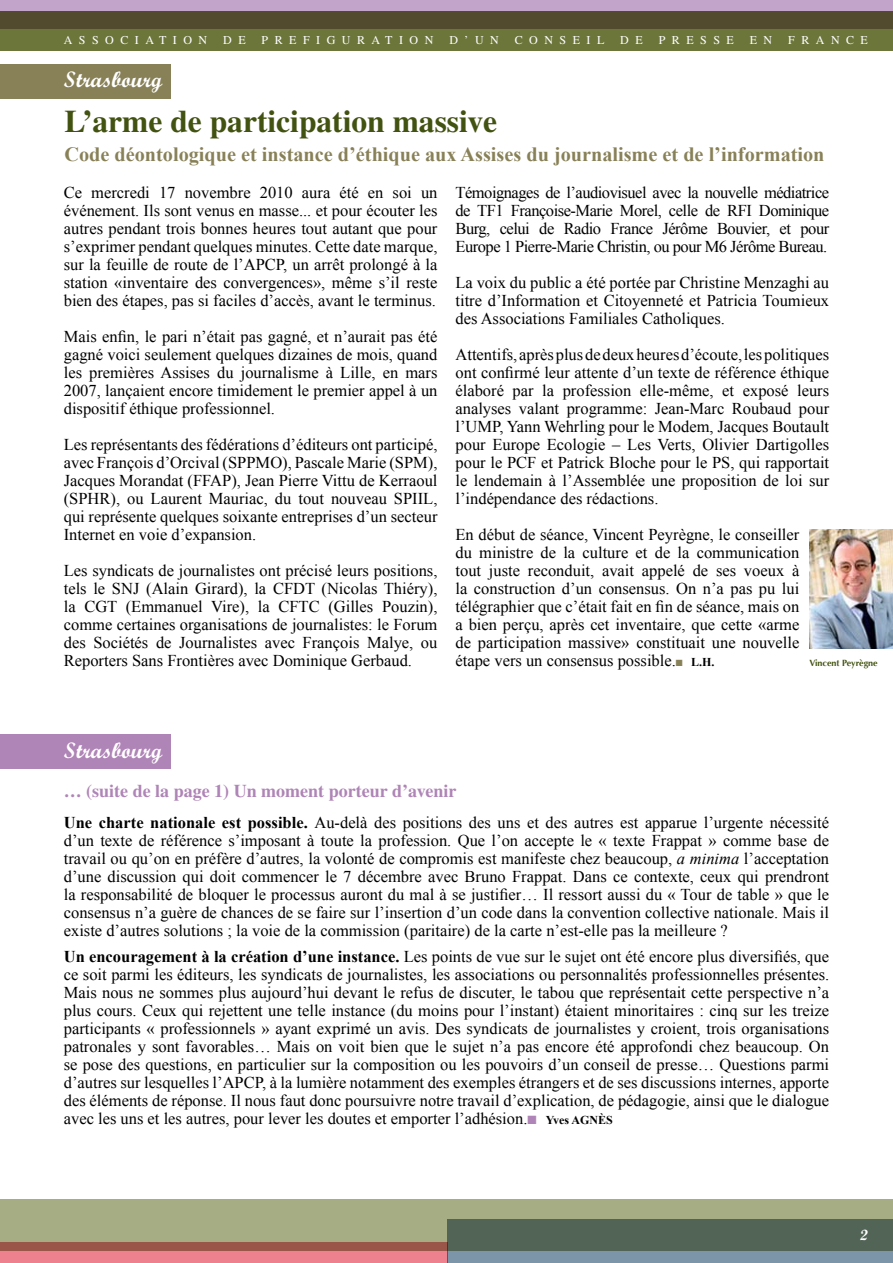
<style>
.page{position:relative;width:893px;height:1263px;background:#fff}
.page>*{position:absolute;margin:0;border:0;box-sizing:border-box;transform-origin:0 0}
.t1{font:700 31.5px "Times";color:#425211}
.t2{font:700 22.5px "Script";color:#fff}
.t3{font:700 20.25px "Times New Roman";color:#888158}
.t4{font:700 18px "Times";color:#af84b6}
.t5{font:16.5px/18px "Times New Roman";color:#000;text-align:justify}
.t6{font:700 15px "Script";color:#fff}
.t7{font:12px "Times";letter-spacing:.54em;color:#fff}
.t8{font:700 9px "Optima";color:#425211}
.s1{color:#888158}
.s2{font-weight:700;font-size:12px}
.s3{font-weight:700}
.s4{font-style:italic}
.s5{color:#af84b6}
</style>
<div class="page">
<div style="left:0;top:0;width:893px;height:29px;background:#c2a3ca"></div>
<svg style="left:0;top:12px;width:893px;height:39px;fill:#6c763b"></svg>
<div style="left:447px;top:1220px;width:446px;height:43px;background:#7d95a8"></div>
<div style="left:0;top:1242px;width:447px;height:21px;background:#ed828e"></div>
<svg style="left:0;top:1199px;width:893px;height:51px;fill:#a6ac84"></svg>
<div style="left:0;top:734px;width:170px;height:35px;background:#af84b6"></div>
<div style="left:0;top:64px;width:170px;height:34px;background:#888158"></div>
<img style="left:810px;top:529px;width:83px;height:119px">
<p class="t7" style="left:64px;top:33px;width:145px">ASSOCIATION</p>
<p class="t7" style="left:223px;top:33px;width:24px">D E</p>
<p class="t7" style="left:262px;top:33px;width:173px">PREFIGURATION</p>
<p class="t7" style="left:449px;top:33px;width:51px">D’UN</p>
<p class="t7" style="left:515px;top:33px;width:91px">CONSEIL</p>
<p class="t7" style="left:620px;top:33px;width:24px">D E</p>
<p class="t7" style="left:659px;top:33px;width:77px">PRESSE</p>
<p class="t7" style="left:750px;top:33px;width:24px">E N</p>
<p class="t7" style="left:788px;top:33px;width:81px">FRANCE</p>
<h2 class="t2" style="left:64px;top:65px;width:100px">Strasbourg</h2>
<h1 class="t1" style="left:65px;top:102px;width:434px">L’arme de participation massive</h1>
<p class="t3" style="left:65px;top:141px;width:761px">Code déontologique et instance d’éthique aux Assises du journalisme et de l’information</p>
<p class="t5" style="left:64px;top:183px;width:375px">Ce mercredi 17 novembre 2010 aura été en soi un événement. Ils sont venus en masse... et pour écouter les autres pendant trois bonnes heures tout autant que pour s’exprimer pendant quelques minutes. Cette date marque, sur la feuille de route de l’APCP, un arrêt prolongé à la station «inventaire des convergences», même s’il reste bien des étapes, pas si faciles d’accès, avant le terminus.</p>
<p class="t5" style="left:64px;top:327px;width:375px">Mais enfin, le pari n’était pas gagné, et n’aurait pas été gagné voici seulement quelques dizaines de mois, quand les premières Assises du journalisme à Lille, en mars 2007, lançaient encore timidement le premier appel à un dispositif éthique professionnel.</p>
<p class="t5" style="left:64px;top:435px;width:375px">Les représentants des fédérations d’éditeurs ont participé, avec François d’Orcival (SPPMO), Pascale Marie (SPM), Jacques Morandat (FFAP), Jean Pierre Vittu de Kerraoul (SPHR), ou Laurent Mauriac, du tout nouveau SPIIL, qui représente quelques soixante entreprises d’un secteur Internet en voie d’expansion.</p>
<p class="t5" style="left:64px;top:561px;width:375px">Les syndicats de journalistes ont précisé leurs positions, tels le SNJ (Alain Girard), la CFDT (Nicolas Thiéry), la CGT (Emmanuel Vire), la CFTC (Gilles Pouzin), comme certaines organisations de journalistes: le Forum des Sociétés de Journalistes avec François Malye, ou Reporters Sans Frontières avec Dominique Gerbaud.</p>
<p class="t5" style="left:455px;top:183px;width:375px">Témoignages de l’audiovisuel avec la nouvelle médiatrice de TF1 Françoise-Marie Morel, celle de RFI Dominique Burg, celui de Radio France Jérôme Bouvier, et pour Europe 1 Pierre-Marie Christin, ou pour M6 Jérôme Bureau.</p>
<p class="t5" style="left:455px;top:273px;width:375px">La voix du public a été portée par Christine Menzaghi au titre d’Information et Citoyenneté et Patricia Toumieux des Associations Familiales Catholiques.</p>
<p class="t5" style="left:455px;top:345px;width:375px">Attentifs, après plus de deux heures d’écoute, les politiques ont confirmé leur attente d’un texte de référence éthique élaboré par la profession elle-même, et exposé leurs analyses valant programme: Jean-Marc Roubaud pour l’UMP, Yann Wehrling pour le Modem, Jacques Boutault pour Europe Ecologie – Les Verts, Olivier Dartigolles pour le PCF et Patrick Bloche pour le PS, qui rapportait le lendemain à l’Assemblée une proposition de loi sur l’indépendance des rédactions.</p>
<p class="t5" style="left:455px;top:525px;width:345px">En début de séance, Vincent Peyrègne, le conseiller du ministre de la culture et de la communication tout juste reconduit, avait appelé de ses voeux à la construction d’un consensus. On n’a pas pu lui télégraphier que c’était fait en fin de séance, mais on a bien perçu, après cet inventaire, que cette «arme de participation massive» constituait une nouvelle étape vers un consensus possible.<span class="s1">■</span> <span class="s2">L.H.</span></p>
<p class="t8" style="left:809px;top:658px;width:70px">Vincent Peyrègne</p>
<h2 class="t2" style="left:64px;top:737px;width:100px">Strasbourg</h2>
<p class="t4" style="left:64px;top:780px;width:394px">… (suite de la page 1) Un moment porteur d’avenir</p>
<p class="t5" style="left:64px;top:813px;width:767px"><span class="s3">Une charte nationale est possible.</span> Au-delà des positions des uns et des autres est apparue l’urgente nécessité d’un texte de référence s’imposant à toute la profession. Que l’on accepte le « texte Frappat » comme base de travail ou qu’on en préfère d’autres, la volonté de compromis est manifeste chez beaucoup, <span class="s4">a minima</span> l’acceptation d’une discussion qui doit commencer le 7 décembre avec Bruno Frappat. Dans ce contexte, ceux qui prendront la responsabilité de bloquer le processus auront du mal à se justifier… Il ressort aussi du « Tour de table » que le consensus n’a guère de chances de se faire sur l’insertion d’un code dans la convention collective nationale. Mais il existe d’autres solutions ; la voie de la commission (paritaire) de la carte n’est-elle pas la meilleure ?</p>
<p class="t5" style="left:64px;top:947px;width:767px"><span class="s3">Un encouragement à la création d’une instance.</span> Les points de vue sur le sujet ont été encore plus diversifiés, que ce soit parmi les éditeurs, les syndicats de journalistes, les associations ou personnalités professionnelles présentes.<br>Mais nous ne sommes plus aujourd’hui devant le refus de discuter, le tabou que représentait cette perspective n’a plus cours. Ceux qui rejettent une telle instance (du moins pour l’instant) étaient minoritaires : cinq sur les treize participants « professionnels » ayant exprimé un avis. Des syndicats de journalistes y croient, trois organisations patronales y sont favorables… Mais on voit bien que le sujet n’a pas encore été approfondi chez beaucoup. On se pose des questions, en particulier sur la composition ou les pouvoirs d’un conseil de presse… Questions parmi d’autres sur lesquelles l’APCP, à la lumière notamment des exemples étrangers et de ses discussions internes, apporte des éléments de réponse. Il nous faut donc poursuivre notre travail d’explication, de pédagogie, ainsi que le dialogue avec les uns et les autres, pour lever les doutes et emporter l’adhésion.<span class="s5">■</span> <span class="s2">Yves AGNèS</span></p>
<p class="t6" style="left:860px;top:1225px;width:9px">2</p>
</div>
